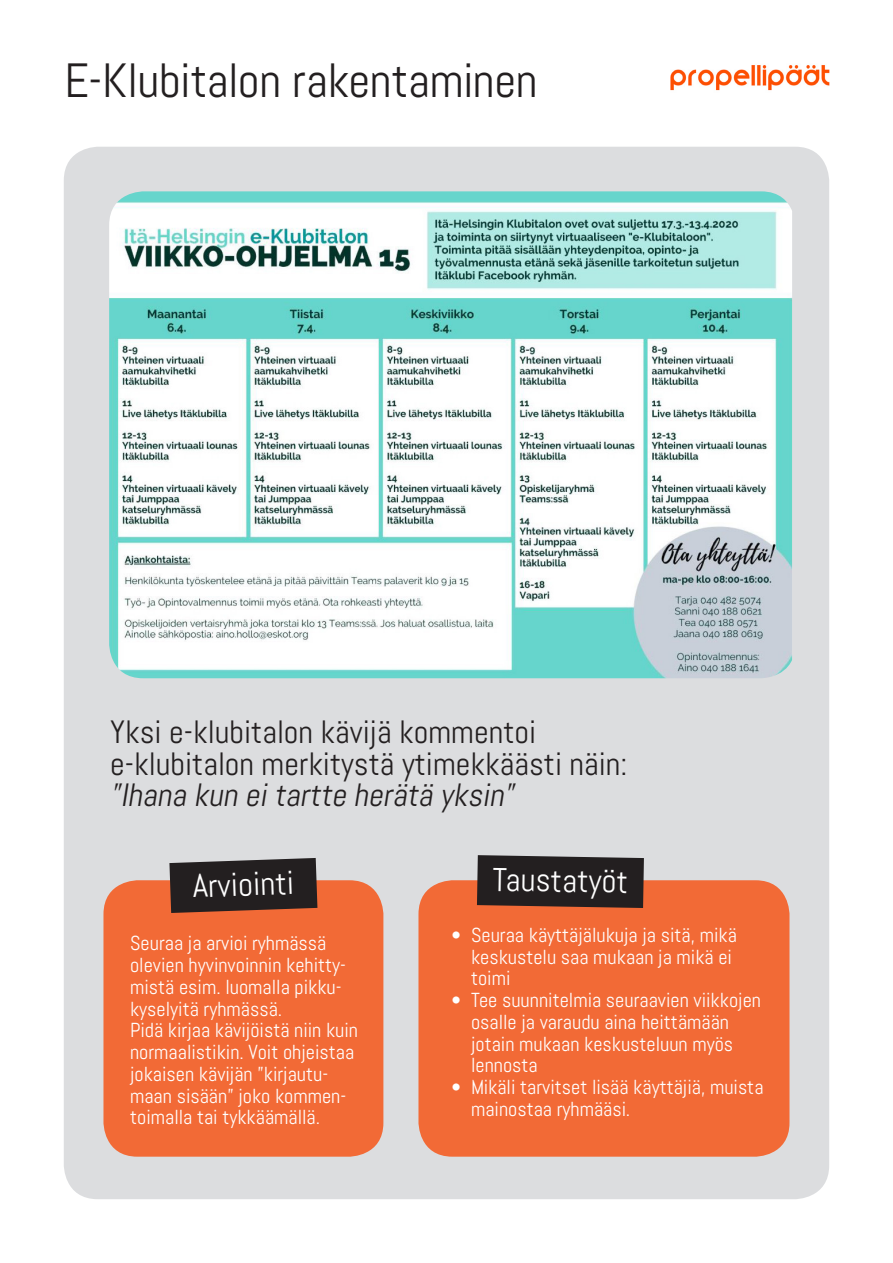
<style>
.page{position:relative;width:893px;height:1263px;background:#fff}
.page>*{position:absolute;margin:0;border:0;box-sizing:border-box;transform-origin:0 0}
.t1{font:48px "Abel";letter-spacing:-.01em;color:#231f20}
.t2{font:33px "Abel";color:#fff}
.t3{font:32.25px/31.5px "Abel";color:#231f20}
.t4{font:italic 32.25px "Abel";color:#231f20}
.t5{font:20.25px/21.8px "Abel";color:#fff}
</style>
<div class="page">
<div style="left:64px;top:147px;width:765px;height:1052px;background:#dcdddf;border-radius:34px"></div>
<div style="left:418px;top:880px;width:371px;height:277px;background:#f26a36;border-radius:34px"></div>
<div style="left:103px;top:880px;width:280px;height:277px;background:#f26a36;border-radius:34px"></div>
<svg style="left:477px;top:855px;width:167px;height:53px;background:#2f2726"></svg>
<svg style="left:169px;top:858px;width:148px;height:55px;background:#372c2a"></svg>
<img style="left:670px;top:65px;width:160px;height:26px">
<img style="left:109px;top:191px;width:683px;height:487px">
<p class="t1" style="left:65px;top:50px;width:475px">E-Klubitalon rakentaminen</p>
<p class="t3" style="left:110px;top:716px;width:519px">Yksi e-klubitalon kävijä kommentoi e-klubitalon merkitystä ytimekkäästi näin:</p>
<p class="t4" style="left:110px;top:774px;width:412px">”Ihana kun eitartte herätä yksin”</p>
<p class="t2" style="left:192px;top:865px;width:103px;rotate:-2deg">Arviointi</p>
<p class="t2" style="left:493px;top:858px;width:137px;rotate:1deg">Taustatyöt</p>
<p class="t5" style="left:471px;top:924px;width:267px;text-indent:-20px">• Seuraa käyttäjälukuja ja sitä, mikä keskustelu saa mukaan ja mikä ei toimi</p>
<p class="t5" style="left:471px;top:989px;width:292px;text-indent:-20px">• Tee suunnitelmia seuraavien viikkojen osalle ja varaudu aina heittämään jotain mukaan keskusteluun myös lennosta</p>
<p class="t5" style="left:471px;top:1076px;width:294px;text-indent:-20px">• Mikäli tarvitset lisää käyttäjiä, muista mainostaa ryhmääsi.</p>
<p class="t5" style="left:130px;top:932px;width:217px">Seuraa ja arvioi ryhmässä olevien hyvinvoinnin kehitty&shy;mistä esim. luomalla pikku&shy;kyselyitä ryhmässä.</p>
<p class="t5" style="left:130px;top:1019px;width:229px">Pidä kirjaa kävijöistä niin kuin normaalistikin. Voit ohjeistaa jokaisen kävijän ”kirjautu&shy;maan sisään” joko kommen&shy;toimalla tai tykkäämällä.</p>
</div>
